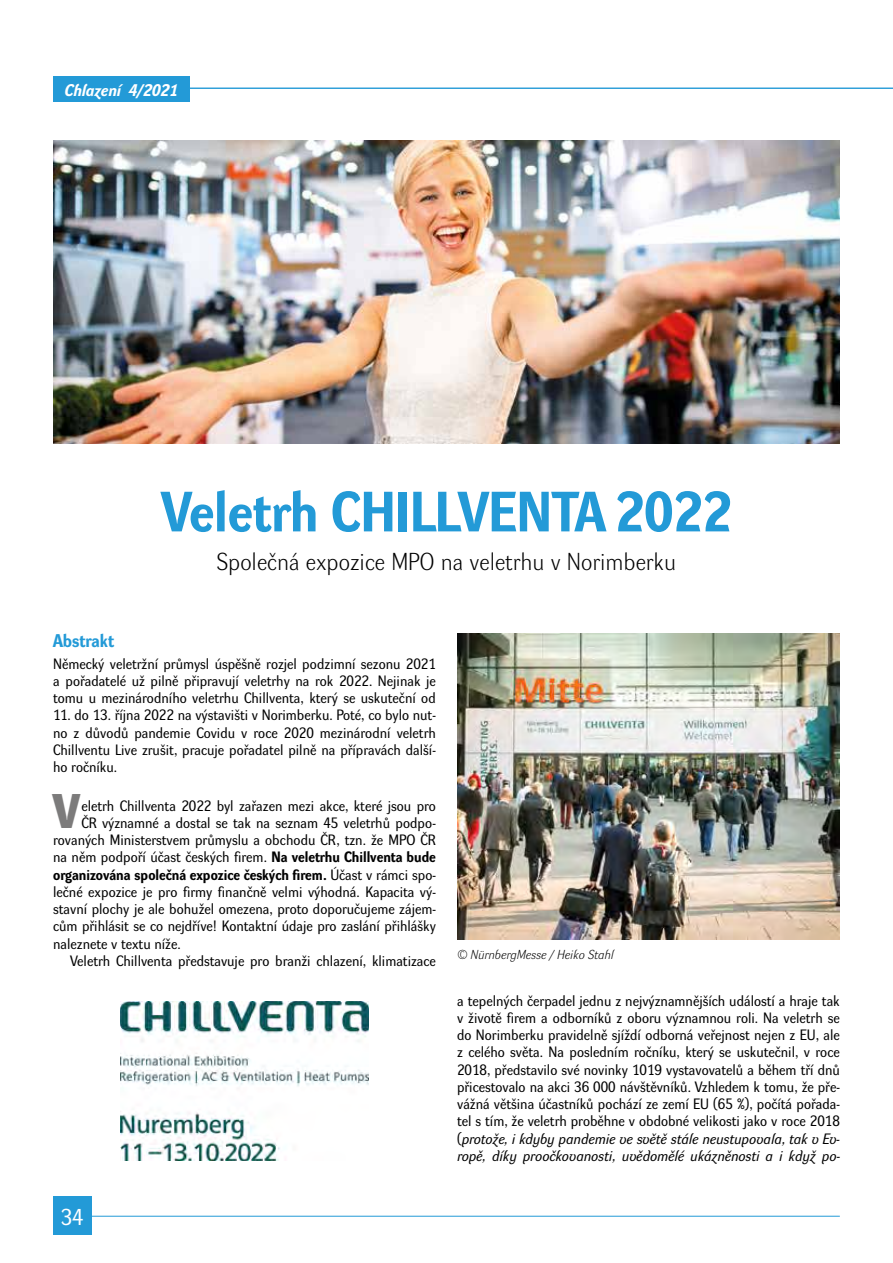
<style>
.page{position:relative;width:893px;height:1263px;background:#fff}
.page>*{position:absolute;margin:0;border:0;box-sizing:border-box;transform-origin:0 0}
.t1{font:700 55.5px "Dyna Grotesk R";color:#239ad7}
.t2{font:700 47.55px "Dyna Grotesk D";color:#7c7b7b}
.t3{font:24px "Dyna Grotesk L";color:#000}
.t4{font:22.5px "Dyna Grotesk R";color:#fff}
.t5{font:700 18px "Dyna Grotesk R";color:#239ad7}
.t6{font:italic 700 16.5px "Dyna Grotesk R";color:#fff}
.t7{font:14.7px/17.2px "Dyna Grotesk R";color:#000;text-align:justify}
.t8{font:700 14.7px "Dyna Grotesk R";color:#000}
.t9{font:italic 12.75px "Dyna Grotesk L";color:#000}
.s1{font-weight:700}
.s2{font-weight:400}
.s3{font-style:italic}
</style>
<div class="page">
<hr style="left:53px;top:1216px;width:787px;height:1px;background:#239ad7">
<div style="left:53px;top:1196px;width:38px;height:39px;background:#239ad7"></div>
<hr style="left:53px;top:88px;width:840px;height:1px;background:#239ad7">
<div style="left:53px;top:77px;width:136px;height:25px;background:#239ad7"></div>
<img style="left:53px;top:140px;width:787px;height:303px">
<img style="left:120px;top:1001px;width:249px;height:160px">
<img style="left:457px;top:634px;width:383px;height:305px">
<p class="t6" style="left:65px;top:80px;width:115px">Chlazení 4/2021</p>
<h1 class="t1" style="left:161px;top:480px;width:572px">Veletrh CHILLVENTA 2022</h1>
<h3 class="t3" style="left:217px;top:548px;width:461px">Společná expozice MPO na veletrhu v Norimberku</h3>
<p class="t5" style="left:53px;top:630px;width:62px">Abstrakt</p>
<p class="t7" style="left:53px;top:655px;width:384px">Německý veletržní průmysl úspěšně rozjel podzimní sezonu 2021 a pořadatelé už pilně připravují veletrhy na rok 2022. Nejinak je tomu u mezinárodního veletrhu Chillventa, který se uskuteční od</p>
<p class="t7" style="left:53px;top:707px;width:384px">11. do 13. října 2022 na výstavišti v Norimberku. Poté, co bylo nut&shy;no z důvodů pandemie Covidu v roce 2020 mezinárodní veletrh Chillventu Live zrušit, pracuje pořadatel pilně na přípravách další&shy;ho ročníku.</p>
<h2 class="t2" style="left:53px;top:783px;width:28px">V</h2>
<p class="t7" style="left:81px;top:797px;width:356px">eletrh Chillventa 2022 byl zařazen mezi akce, které jsou pro</p>
<p class="t7" style="left:81px;top:814px;width:356px">ČR významné a dostal se tak na seznam 45 veletrhů podpo-</p>
<p class="t7" style="left:53px;top:832px;width:384px">rovaných Ministerstvem průmyslu a obchodu ČR, tzn. že MPO ČR</p>
<p class="t7" style="left:53px;top:849px;width:384px">na něm podpoří účast českých firem. <span class="s1">Na veletrhu Chillventa bude</span></p>
<p class="t8" style="left:53px;top:866px;width:384px">organizována společná expozice českých firem. <span class="s2">Účast v rámci spo-</span></p>
<p class="t7" style="left:53px;top:883px;width:384px">lečné expozice je pro firmy finančně velmi výhodná. Kapacita vý-</p>
<p class="t7" style="left:53px;top:901px;width:384px">stavní plochy je ale bohužel omezena, proto doporučujeme zájem-</p>
<p class="t7" style="left:53px;top:918px;width:384px">cům přihlásit se co nejdříve! Kontaktní údaje pro zaslání přihlášky</p>
<p class="t7" style="left:53px;top:935px;width:129px">naleznete v textu níže.</p>
<p class="t7" style="left:70px;top:952px;width:367px">Veletrh Chillventa představuje pro branži chlazení, klimatizace</p>
<h3 class="t4" style="left:61px;top:1203px;width:24px">34</h3>
<p class="t9" style="left:457px;top:947px;width:158px">© NürnbergMesse / Heiko Stahl</p>
<p class="t7" style="left:457px;top:992px;width:384px">a tepelných čerpadel jednu z nejvýznamnějších událostí a hraje tak v životě firem a odborníků z oboru významnou roli. Na veletrh se do Norimberku pravidelně sjíždí odborná veřejnost nejen z EU, ale z celého světa. Na posledním ročníku, který se uskutečnil, v roce 2018, představilo své novinky 1019 vystavovatelů a během tří dnů přicestovalo na akci 36 000 návštěvníků. Vzhledem k tomu, že pře&shy;vážná většina účastníků pochází ze zemí EU (65 %), počítá pořada&shy;tel s tím, že veletrh proběhne v obdobné velikosti jako v roce 2018 (<span class="s3">protože, i kdyby pandemie ve světě stále neustupovala, tak v Ev&shy;ropě, díky proočkovanosti, uvědomělé ukázněnosti a i když po-</span></p>
</div>
